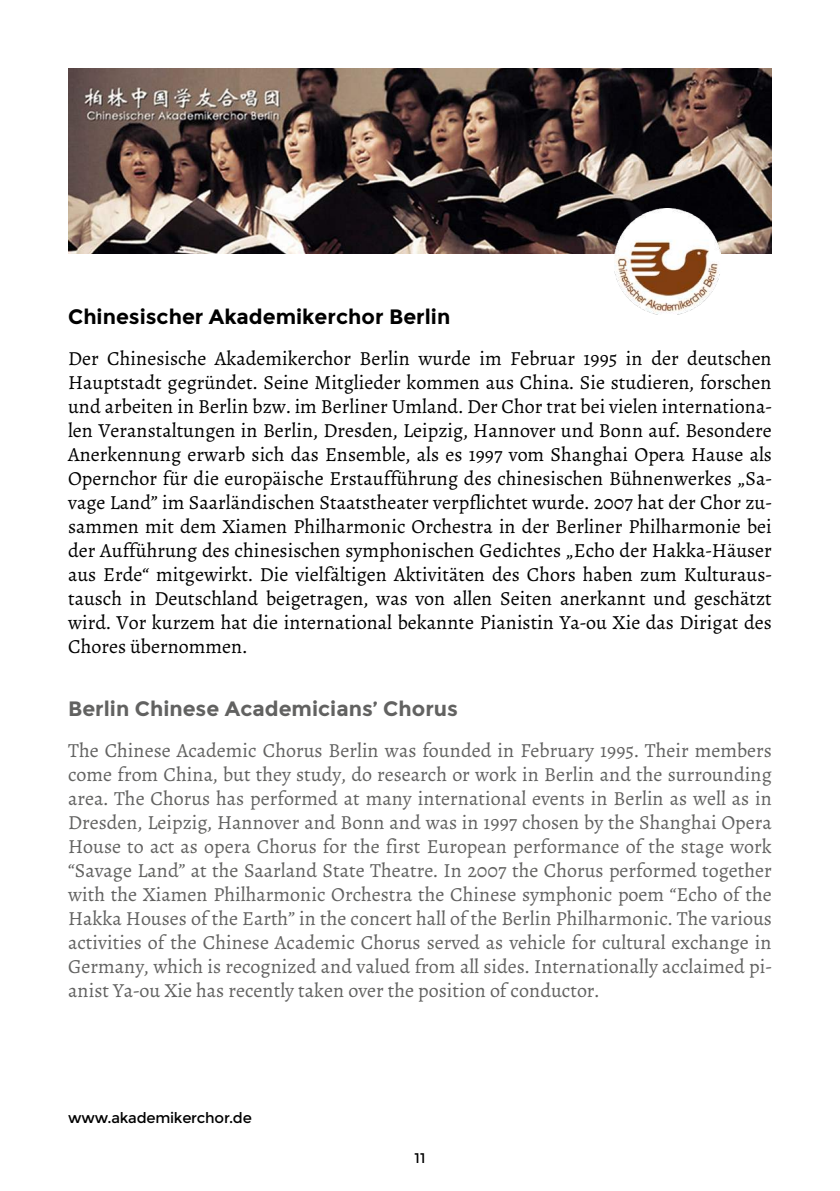
<style>
.page{position:relative;width:840px;height:1191px;background:#fff}
.page>*{position:absolute;margin:0;border:0;box-sizing:border-box;transform-origin:0 0}
.t1{font:700 20.8px "Montserrat";color:#000}
.t2{font:700 20.8px "Montserrat";color:#626261}
.t3{font:20px/24px "Alegreya";color:#000;text-align:justify}
.t4{font:20px/24px "Alegreya";color:#626261;text-align:justify}
.t5{font:14.8px "Montserrat";letter-spacing:-.015em;color:#000}
.t6{font:14px "Montserrat";color:#000}
</style>
<div class="page">
<img style="left:68px;top:68px;width:703px;height:185px">
<img style="left:614px;top:208px;width:105px;height:106px">
<p class="t1" style="left:68px;top:304px;width:383px">Chinesischer Akademikerchor Berlin</p>
<p class="t3" style="left:68px;top:346px;width:705px">Der Chinesische Akademikerchor Berlin wurde im Februar 1995 in der deutschen Hauptstadt gegründet. Seine Mitglieder kommen aus China. Sie studieren, forschen und arbeiten in Berlin bzw. im Berliner Umland. Der Chor trat bei vielen internationa&shy;len Veranstaltungen in Berlin, Dresden, Leipzig, Hannover und Bonn auf. Besondere Anerkennung erwarb sich das Ensemble, als es 1997 vom Shanghai Opera Hause als Opernchor für die europäische Erstaufführung des chinesischen Bühnenwerkes „Sa&shy;vage Land” im Saarländischen Staatstheater verpflichtet wurde. 2007 hat der Chor zu&shy;sammen mit dem Xiamen Philharmonic Orchestra in der Berliner Philharmonie bei der Aufführung des chinesischen symphonischen Gedichtes „Echo der Hakka-Häuser aus Erde“ mitgewirkt. Die vielfältigen Aktivitäten des Chors haben zum Kulturaus&shy;tausch in Deutschland beigetragen, was von allen Seiten anerkannt und geschätzt wird. Vor kurzem hat die international bekannte Pianistin Ya-ou Xie das Dirigat des Chores übernommen.</p>
<p class="t2" style="left:68px;top:696px;width:391px">Berlin Chinese Academicians’ Chorus</p>
<p class="t4" style="left:68px;top:738px;width:705px">The Chinese Academic Chorus Berlin was founded in February 1995. Their members come from China, but they study, do research or work in Berlin and the surrounding area. The Chorus has performed at many international events in Berlin as well as in Dresden, Leipzig, Hannover and Bonn and was in 1997 chosen by the Shanghai Opera House to act as opera Chorus for the first European performance of the stage work “Savage Land” at the Saarland State Theatre. In 2007 the Chorus performed together with the Xiamen Philharmonic Orchestra the Chinese symphonic poem “Echo of the Hakka Houses of the Earth” in the concert hall of the Berlin Philharmonic. The various activities of the Chinese Academic Chorus served as vehicle for cultural exchange in Germany, which is recognized and valued from all sides. Internationally acclaimed pi&shy;anist Ya-ou Xie has recently taken over the position of conductor.</p>
<p class="t5" style="left:68px;top:1109px;width:185px">www.akademikerchor.de</p>
<p class="t6" style="left:414px;top:1149px;width:12px">11</p>
</div>
